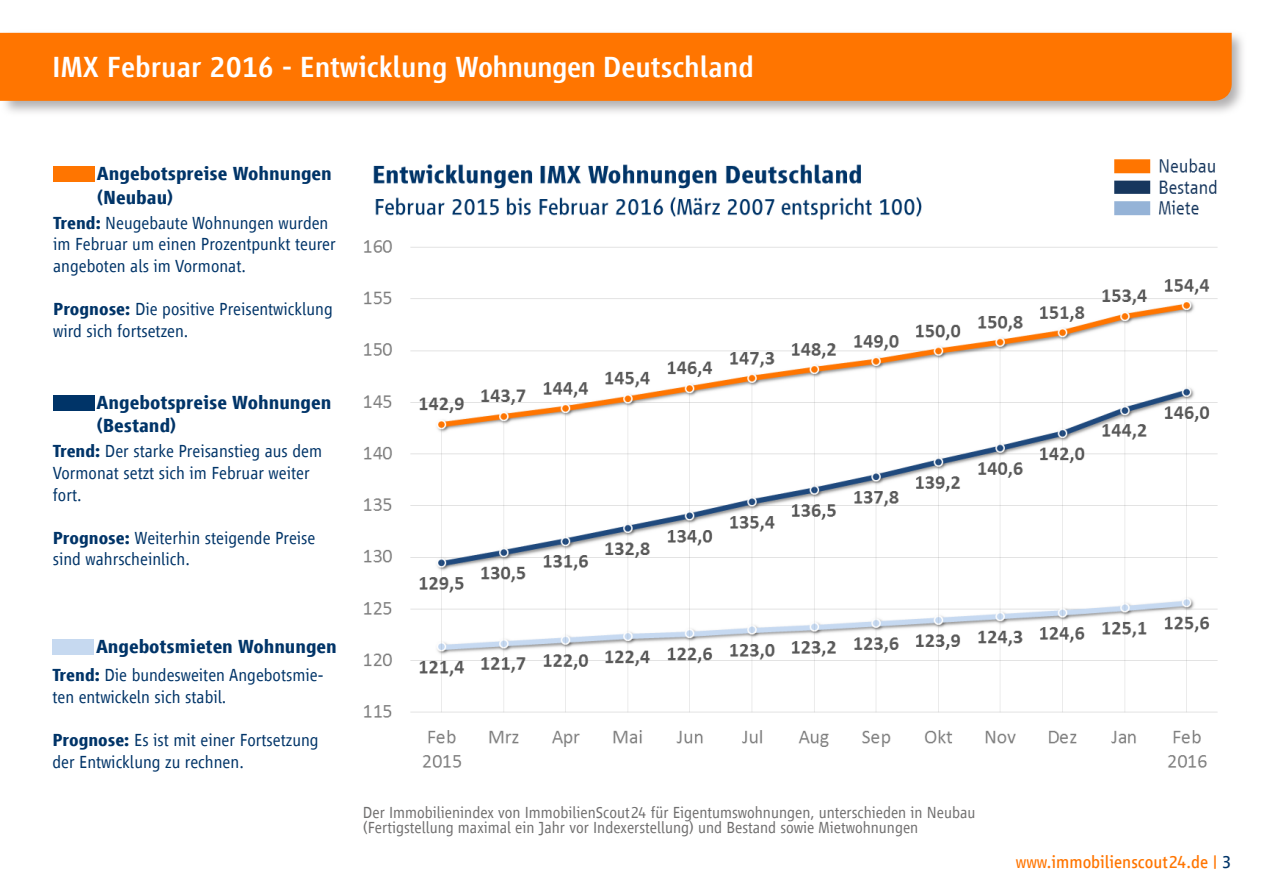
<style>
.page{position:relative;width:1263px;height:893px;background:#fff}
.page>*{position:absolute;margin:0;border:0;box-sizing:border-box;transform-origin:0 0}
.t1{font:500 30px "Scout Vialog";color:#fff}
.t2{font:700 19.5px/23.4px "Scout Vialog";color:#003468}
.t3{font:300 18px/21.6px "Scout Vialog";color:#003468}
.t4{font:18px "Scout Vialog";color:#ff7500}
.t5{font:300 16.5px/15px "Scout Vialog";color:#706f6f}
.s1{font-weight:700}
.s2{color:#003468}
</style>
<div class="page">
<svg style="left:0;top:32px;width:1243px;height:81px"></svg>
<div style="left:0;top:33px;width:1232px;height:68px;background:#ff7500"></div>
<div style="left:53px;top:166px;width:42px;height:16px;background:#ff7500"></div>
<div style="left:53px;top:395px;width:41px;height:16px;background:#003468"></div>
<div style="left:52px;top:639px;width:42px;height:16px;background:#c6d9f0"></div>
<img style="left:364px;top:158px;width:854px;height:610px">
<h1 class="t1" style="left:52px;top:50px;width:703px">IMX Februar 2016 - Entwicklung Wohnungen Deutschland</h1>
<p class="t2" style="left:97px;top:162px;width:237px">Angebotspreise Wohnungen (Neubau)</p>
<p class="t3" style="left:53px;top:212px;width:284px"><span class="s1">Trend:</span> Neugebaute Wohnungen wurden im Februar um einen Prozentpunkt teurer angeboten als im Vormonat.</p>
<p class="t3" style="left:53px;top:299px;width:281px"><span class="s1">Prognose:</span> Die positive Preisentwicklung wird sich fortsetzen.</p>
<p class="t2" style="left:96px;top:391px;width:237px">Angebotspreise Wohnungen (Bestand)</p>
<p class="t3" style="left:53px;top:441px;width:271px"><span class="s1">Trend:</span> Der starke Preisanstieg aus dem<br>Vormonat setzt sich im Februar weiter fort.</p>
<p class="t3" style="left:53px;top:527px;width:264px"><span class="s1">Prognose:</span> Weiterhin steigende Preise sind wahrscheinlich.</p>
<p class="t2" style="left:96px;top:635px;width:242px">Angebotsmieten Wohnungen</p>
<p class="t3" style="left:52px;top:665px;width:272px"><span class="s1">Trend:</span> Die bundesweiten Angebotsmie&shy;ten entwickeln sich stabil.</p>
<p class="t3" style="left:52px;top:730px;width:268px"><span class="s1">Prognose:</span> Es ist mit einer Fortsetzung der Entwicklung zu rechnen.</p>
<p class="t5" style="left:363px;top:805px;width:614px">Der Immobilienindex von ImmobilienScout24 für Eigentumswohnungen, unterschieden in Neubau (Fertigstellung maximal ein Jahr vor Indexerstellung) und Bestand sowie Mietwohnungen</p>
<p class="t4" style="left:1016px;top:852px;width:217px">www.immobilienscout24.de | <span class="s2">3</span></p>
</div>
